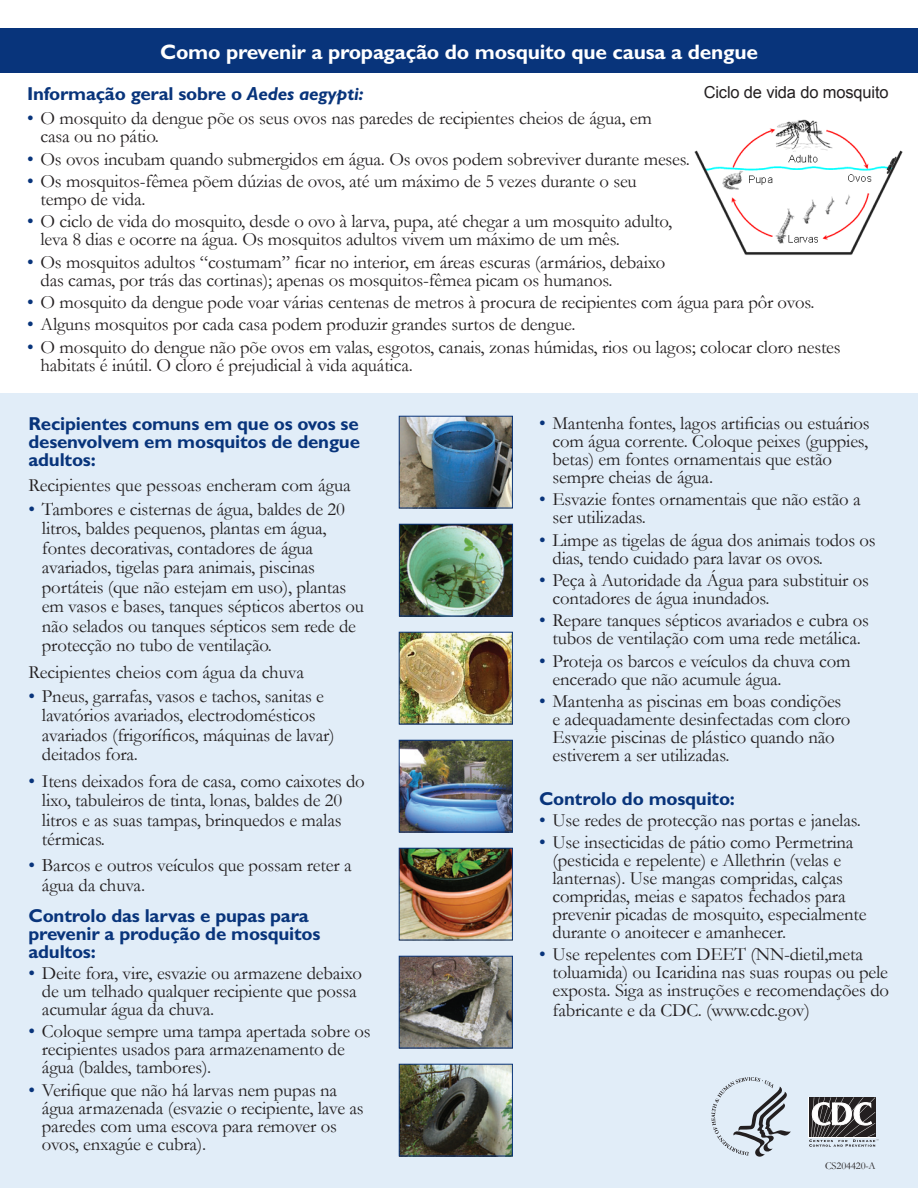
<style>
.page{position:relative;width:918px;height:1188px;background:#fff}
.page>*{position:absolute;margin:0;border:0;box-sizing:border-box;transform-origin:0 0}
.t1{font:700 21px "Gill Sans Std";letter-spacing:-.01em;color:#fff}
.Bullets{font:18.75px/18px "Garamond";letter-spacing:-.01em;color:#231f20}
.Sub_header{font:700 18.75px/18px "Gill Sans Std";letter-spacing:-.01em;color:#08347b;text-align:justify}
.t2{font:16.5px "Arial";letter-spacing:-.01em;color:#231f20}
.t3{font:10.5px "Garamond";letter-spacing:-.01em;color:#231f20}
.s1{font-style:italic}
.s2{color:#08347b}
</style>
<div class="page">
<div style="left:0;top:393px;width:918px;height:795px;background:#e1edf8"></div>
<div style="left:0;top:28px;width:918px;height:45px;background:#08347b"></div>
<img style="left:401px;top:418px;width:110px;height:88px">
<div style="left:399px;top:416px;width:114px;height:92px;border:1px solid #08347b"></div>
<img style="left:401px;top:526px;width:110px;height:88px">
<div style="left:399px;top:524px;width:114px;height:92px;border:1px solid #08347b"></div>
<img style="left:401px;top:742px;width:110px;height:88px">
<div style="left:399px;top:740px;width:114px;height:92px;border:1px solid #08347b"></div>
<img style="left:401px;top:958px;width:110px;height:88px">
<div style="left:399px;top:956px;width:114px;height:92px;border:1px solid #08347b"></div>
<img style="left:401px;top:634px;width:110px;height:88px">
<div style="left:399px;top:632px;width:114px;height:92px;border:1px solid #08347b"></div>
<img style="left:401px;top:850px;width:110px;height:88px">
<div style="left:399px;top:848px;width:114px;height:92px;border:1px solid #08347b"></div>
<img style="left:401px;top:1066px;width:110px;height:88px">
<div style="left:399px;top:1064px;width:114px;height:92px;border:1px solid #08347b"></div>
<svg style="left:809px;top:1097px;width:69px;height:50px;background:#7a7a7c"></svg>
<svg style="left:711px;top:1077px;width:80px;height:80px"></svg>
<img style="left:694px;top:119px;width:209px;height:136px">
<p class="t1" style="left:160px;top:39px;width:599px">Como prevenir a propagação do mosquito que causa a dengue</p>
<p class="Sub_header" style="left:27px;top:84px;width:338px">Informação geral sobre o <span class="s1">Aedes aegypti:</span></p>
<p class="Bullets" style="left:40px;top:109px;width:613px;text-indent:-14px"><span class="s2">•</span> O mosquito da dengue põe os seus ovos nas paredes de recipientes cheios de água, em casa ou no pátio.</p>
<p class="Bullets" style="left:27px;top:149px;width:664px"><span class="s2">•</span> Os ovos incubam quando submergidos em água. Os ovos podem sobreviver durante meses.</p>
<p class="Bullets" style="left:40px;top:172px;width:598px;text-indent:-14px"><span class="s2">•</span> Os mosquitos-fêmea põem dúzias de ovos, até um máximo de 5 vezes durante o seu tempo de vida.</p>
<p class="Bullets" style="left:40px;top:212px;width:633px;text-indent:-14px"><span class="s2">•</span> O ciclo de vida do mosquito, desde o ovo à larva, pupa, até chegar a um mosquito adulto, leva 8 dias e ocorre na água. Os mosquitos adultos vivem um máximo de um mês.</p>
<p class="Bullets" style="left:40px;top:252px;width:626px;text-indent:-14px"><span class="s2">•</span> Os mosquitos adultos “costumam” ficar no interior, em áreas escuras (armários, debaixo das camas, por trás das cortinas); apenas os mosquitos-fêmea picam os humanos.</p>
<p class="Bullets" style="left:27px;top:293px;width:789px"><span class="s2">•</span> O mosquito da dengue pode voar várias centenas de metros à procura de recipientes com água para pôr ovos.</p>
<p class="Bullets" style="left:27px;top:315px;width:550px"><span class="s2">•</span> Alguns mosquitos por cada casa podem produzir grandes surtos de dengue.</p>
<p class="Bullets" style="left:40px;top:337px;width:802px;text-indent:-14px"><span class="s2">•</span> O mosquito do dengue não põe ovos em valas, esgotos, canais, zonas húmidas, rios ou lagos; colocar cloro nestes habitats é inútil. O cloro é prejudicial à vida aquática.</p>
<p class="t2" style="left:704px;top:82px;width:186px">Ciclo de vida do mosquito</p>
<p class="Sub_header" style="left:28px;top:414px;width:333px">Recipientes comuns em que os ovos se desenvolvem em mosquitos de dengue adultos:</p>
<p class="Bullets" style="left:28px;top:476px;width:324px">Recipientes que pessoas encheram com água</p>
<p class="Bullets" style="left:42px;top:499px;width:324px;line-height:19.5px;text-indent:-14px"><span class="s2">•</span> Tambores e cisternas de água, baldes de 20 litros, baldes pequenos, plantas em água, fontes decorativas, contadores de água avariados, tigelas para animais, piscinas portáteis (que não estejam em uso), plantas em vasos e bases, tanques sépticos abertos ou não selados ou tanques sépticos sem rede de protecção no tubo de ventilação.</p>
<p class="Bullets" style="left:28px;top:662px;width:277px">Recipientes cheios com água da chuva</p>
<p class="Bullets" style="left:42px;top:686px;width:294px;line-height:19.5px;text-indent:-14px"><span class="s2">•</span> Pneus, garrafas, vasos e tachos, sanitas e lavatórios avariados, electrodomésticos avariados (frigoríficos, máquinas de lavar) deitados fora.</p>
<p class="Bullets" style="left:42px;top:770px;width:324px;line-height:19.5px;text-indent:-14px"><span class="s2">•</span> Itens deixados fora de casa, como caixotes do lixo, tabuleiros de tinta, lonas, baldes de 20 litros e as suas tampas, brinquedos e malas térmicas.</p>
<p class="Bullets" style="left:42px;top:855px;width:311px;line-height:19.5px;text-indent:-14px"><span class="s2">•</span> Barcos e outros veículos que possam reter a água da chuva.</p>
<p class="Sub_header" style="left:28px;top:907px;width:294px;text-align:left">Controlo das larvas e pupas para prevenir a produção de mosquitos adultos:</p>
<p class="Bullets" style="left:42px;top:964px;width:322px;text-indent:-14px"><span class="s2">•</span> Deite fora, vire, esvazie ou armazene debaixo de um telhado qualquer recipiente que possa acumular água da chuva.</p>
<p class="Bullets" style="left:42px;top:1022px;width:330px;text-indent:-14px"><span class="s2">•</span> Coloque sempre uma tampa apertada sobre os recipientes usados para armazenamento de água (baldes, tambores).</p>
<p class="Bullets" style="left:42px;top:1080px;width:323px;text-indent:-14px"><span class="s2">•</span> Verifique que não há larvas nem pupas na água armazenada (esvazie o recipiente, lave as paredes com uma escova para remover os ovos, enxagúe e cubra).</p>
<p class="Bullets" style="left:553px;top:414px;width:319px;text-indent:-14px"><span class="s2">•</span> Mantenha fontes, lagos artificias ou estuários com água corrente. Coloque peixes (guppies, betas) em fontes ornamentais que estão sempre cheias de água.</p>
<p class="Bullets" style="left:553px;top:490px;width:310px;text-indent:-14px"><span class="s2">•</span> Esvazie fontes ornamentais que não estão a ser utilizadas.</p>
<p class="Bullets" style="left:553px;top:530px;width:325px;text-indent:-14px"><span class="s2">•</span> Limpe as tigelas de água dos animais todos os dias, tendo cuidado para lavar os ovos.</p>
<p class="Bullets" style="left:553px;top:571px;width:318px;text-indent:-14px"><span class="s2">•</span> Peça à Autoridade da Água para substituir os contadores de água inundados.</p>
<p class="Bullets" style="left:539px;top:611px;width:331px;text-align:center"><span class="s2">•</span> Repare tanques sépticos avariados e cubra os tubos de ventilação com uma rede metálica.</p>
<p class="Bullets" style="left:553px;top:651px;width:300px;text-indent:-14px"><span class="s2">•</span> Proteja os barcos e veículos da chuva com encerado que não acumule água.</p>
<p class="Bullets" style="left:553px;top:692px;width:300px;text-indent:-14px"><span class="s2">•</span> Mantenha as piscinas em boas condições e adequadamente desinfectadas com cloro Esvazie piscinas de plástico quando não estiverem a ser utilizadas.</p>
<p class="Sub_header" style="left:539px;top:790px;width:198px">Controlo do mosquito:</p>
<p class="Bullets" style="left:539px;top:810px;width:323px"><span class="s2">•</span> Use redes de protecção nas portas e janelas.</p>
<p class="Bullets" style="left:553px;top:833px;width:316px;text-indent:-14px"><span class="s2">•</span> Use insecticidas de pátio como Permetrina (pesticida e repelente) e Allethrin (velas e lanternas). Use mangas compridas, calças compridas, meias e sapatos fechados para prevenir picadas de mosquito, especialmente durante o anoitecer e amanhecer.</p>
<p class="Bullets" style="left:553px;top:945px;width:338px;line-height:18.5px;text-indent:-14px"><span class="s2">•</span> Use repelentes com DEET (NN-dietil,meta toluamida) ou Icaridina nas suas roupas ou pele exposta. Siga as instruções e recomendações do fabricante e da CDC. (www.cdc.gov)</p>
<p class="t3" style="left:825px;top:1158px;width:52px">CS204420-A</p>
</div>
